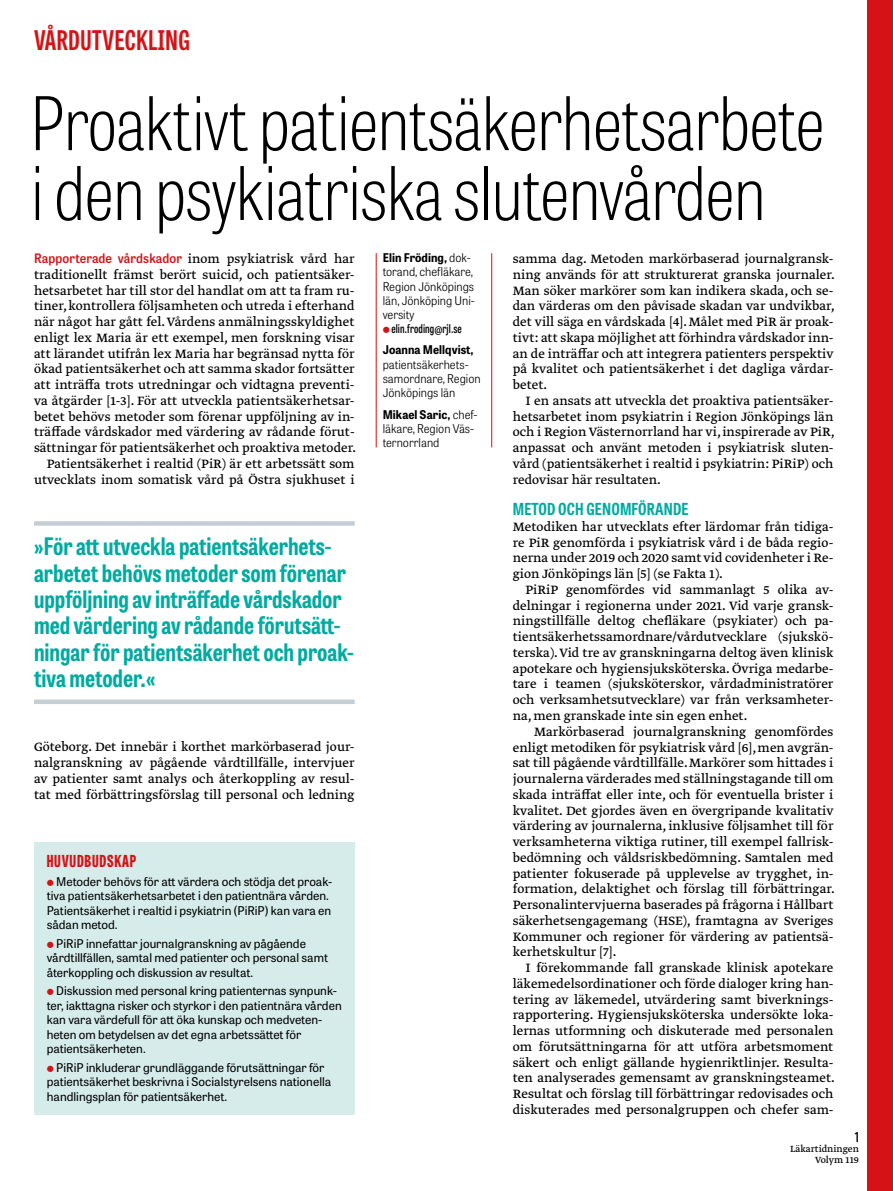
<style>
.page{position:relative;width:893px;height:1191px;background:#fff}
.page>*{position:absolute;margin:0;border:0;box-sizing:border-box;transform-origin:0 0}
.t1{font:100 73.5px/69.8px "Tablet Gothic Condensed";letter-spacing:-.005em;color:#000}
.t2{font:700 27px "Tablet Gothic Compressed";letter-spacing:.02em;color:#d51317}
.t3{font:700 24px/26.2px "Tablet Gothic Condensed";color:#00aba0}
.t4{font:700 16.5px "Tablet Gothic Condensed";letter-spacing:.01em;color:#00aba0}
.t5{font:800 16.5px "Tablet Gothic Compressed";letter-spacing:.045em;color:#d51317}
.t6{font:14.25px/15.8px "Greta Text Pro Regular Min";color:#000;text-align:justify}
.t7{font:600 13.5px "Tablet Gothic Condensed";color:#000}
.t8{font:600 13.05px "Tablet Gothic Narrow";letter-spacing:.01em;color:#d51317}
.t9{font:12px/14.4px "Tablet Gothic";color:#000}
.t10{font:300 12px/14.2px "Tablet Gothic Narrow";color:#000}
.t11{font:600 12px "Tablet Gothic Compressed";letter-spacing:.01em;color:#000}
.t12{font:700 12px "Tablet Gothic Narrow";letter-spacing:.005em;color:#000}
.t13{font:10.5px/10.5px "Greta Text Pro";color:#000;text-align:right}
.s1{font-weight:700}
.s2{font-family:"Greta Text Pro Regular Min";font-weight:400;font-size:14.25px;color:#000}
</style>
<div class="page">
<div style="left:867px;top:0;width:26px;height:1191px;background:#d51317"></div>
<hr style="left:376px;top:253px;width:1px;height:194px;background:#d51317">
<hr style="left:491px;top:253px;width:1px;height:194px;background:#d51317">
<div style="left:34px;top:842px;width:321px;height:272px;background:#d5eceb"></div>
<div style="left:34px;top:521px;width:321px;height:5px;background:#c4ced4"></div>
<div style="left:34px;top:699px;width:321px;height:5px;background:#c4ced4"></div>
<h2 class="t2" style="left:34px;top:22px;width:157px">VÅRDUTVECKLING</h2>
<h1 class="t1" style="left:31px;top:86px;width:795px">Proaktivt patientsäkerhetsarbete i den psykiatriska slutenvården</h1>
<p class="t10" style="left:383px;top:250px;width:94px"><span class="s1">Elin Fröding,</span> dok&shy;torand, chefläkare,<br>Region Jönköpings län, Jönköping Uni&shy;versity</p>
<p class="t11" style="left:391px;top:320px;width:72px">elin.froding@rjl.se</p>
<p class="t12" style="left:383px;top:341px;width:92px">Joanna Mellqvist,</p>
<p class="t10" style="left:383px;top:357px;width:100px">patientsäkerhets&shy;samordnare, Region<br>Jönköpings län</p>
<p class="t10" style="left:383px;top:407px;width:96px"><span class="s1">Mikael Saric,</span> chef&shy;läkare, Region Väs&shy;ternorrland</p>
<p class="t6" style="left:513px;top:251px;width:324px">samma dag. Metoden markörbaserad journalgransk&shy;ning används för att strukturerat granska journaler.<br>Man söker markörer som kan indikera skada, och se&shy;dan värderas om den påvisade skadan var undvikbar, det vill säga en vårdskada [4]. Målet med PiR är proak&shy;tivt: att skapa möjlighet att förhindra vårdskador inn&shy;an de inträffar och att integrera patienters perspektiv på kvalitet och patientsäkerhet i det dagliga vårdar&shy;betet.</p>
<p class="t6" style="left:513px;top:393px;width:324px;text-indent:13px">I en ansats att utveckla det proaktiva patientsäker&shy;hetsarbetet inom psykiatrin i Region Jönköpings län och i Region Västernorrland har vi, inspirerade av PiR, anpassat och använt metoden i psykiatrisk sluten&shy;vård (patientsäkerhet i realtid i psykiatrin: PiRiP) och redovisar här resultaten.</p>
<p class="t4" style="left:513px;top:498px;width:177px">METOD OCH GENOMFÖRANDE</p>
<p class="t6" style="left:513px;top:519px;width:322px">Metodiken har utvecklats efter lärdomar från tidiga&shy;re PiR genomförda i psykiatrisk vård i de båda regio&shy;nerna under 2019 och 2020 samt vid covidenheter i Re&shy;gion Jönköpings län [5] (se Fakta 1).</p>
<p class="t6" style="left:513px;top:582px;width:322px;text-indent:13px">PiRiP genomfördes vid sammanlagt 5 olika av&shy;delningar i regionerna under 2021. Vid varje gransk&shy;ningstillfälle deltog chefläkare (psykiater) och pa&shy;tientsäkerhetssamordnare/vårdutvecklare (sjukskö&shy;terska). Vid tre av granskningarna deltog även klinisk apotekare och hygiensjuksköterska. Övriga medarbe&shy;tare i teamen (sjuksköterskor, vårdadministratörer och verksamhetsutvecklare) var från verksamheter&shy;na, men granskade inte sin egen enhet.</p>
<p class="t6" style="left:513px;top:724px;width:324px;text-indent:21px">Markörbaserad journalgranskning genomfördes enligt metodiken för psykiatrisk vård [6], men avgrän&shy;sat till pågående vårdtillfälle. Markörer som hittades i journalerna värderades med ställningstagande till om skada inträffat eller inte, och för eventuella brister i kvalitet. Det gjordes även en övergripande kvalitativ värdering av journalerna, inklusive följsamhet till för verksamheterna viktiga rutiner, till exempel fallrisk&shy;bedömning och våldsriskbedömning. Samtalen med patienter fokuserade på upplevelse av trygghet, in&shy;formation, delaktighet och förslag till förbättringar.<br>Personalintervjuerna baserades på frågorna i Hållbart säkerhetsengagemang (HSE), framtagna av Sveriges Kommuner och regioner för värdering av patientsä&shy;kerhetskultur [7].</p>
<p class="t6" style="left:513px;top:960px;width:324px;text-indent:13px">I förekommande fall granskade klinisk apotekare läkemedelsordinationer och förde dialoger kring han&shy;tering av läkemedel, utvärdering samt biverknings&shy;rapportering. Hygiensjuksköterska undersökte loka&shy;lernas utformning och diskuterade med personalen om förutsättningarna för att utföra arbetsmoment säkert och enligt gällande hygienriktlinjer. Resulta&shy;ten analyserades gemensamt av granskningsteamet.<br>Resultat och förslag till förbättringar redovisades och diskuterades med personalgruppen och chefer sam-</p>
<p class="t8" style="left:34px;top:249px;width:322px">Rapporterade vårdskador <span class="s2">inom psykiatrisk vård har</span></p>
<p class="t6" style="left:34px;top:267px;width:324px;text-align:right">traditionellt främst berört suicid, och patientsäker&shy;hetsarbetet har till stor del handlat om att ta fram ru&shy;tiner, kontrollera följsamheten och utreda i efterhand när något har gått fel. Vårdens anmälningsskyldighet enligt lex Maria är ett exempel, men forskning visar att lärandet utifrån lex Maria har begränsad nytta för ökad patientsäkerhet och att samma skador fortsätter att inträffa trots utredningar och vidtagna preventi&shy;va åtgärder [1-3]. För att utveckla patientsäkerhetsar&shy;betet behövs metoder som förenar uppföljning av in&shy;träffade vårdskador med värdering av rådande förut&shy;sättningar för patientsäkerhet och proaktiva metoder.<br>Patientsäkerhet i realtid (PiR) är ett arbetssätt som utvecklats inom somatisk vård på Östra sjukhuset i</p>
<h3 class="t3" style="left:34px;top:533px;width:321px">»För att utveckla patientsäkerhets&shy;arbetet behövs metoder som förenar uppföljning av inträffade vårdskador med värdering av rådande förutsätt&shy;ningar för patientsäkerhet och proak&shy;tiva metoder.«</h3>
<p class="t6" style="left:34px;top:740px;width:322px">Göteborg. Det innebär i korthet markörbaserad jour&shy;nalgranskning av pågående vårdtillfälle, intervjuer av patienter samt analys och återkoppling av resul&shy;tat med förbättringsförslag till personal och ledning</p>
<p class="t5" style="left:47px;top:849px;width:91px">HUVUDBUDSKAP</p>
<p class="t9" style="left:47px;top:874px;width:287px;text-indent:10px">Metoder behövs för att värdera och stödja det proak&shy;tiva patientsäkerhetsarbetet i den patientnära vården.<br>Patientsäkerhet i realtid i psykiatrin (PiRiP) kan vara en sådan metod.</p>
<p class="t9" style="left:47px;top:936px;width:283px;text-indent:10px">PiRiP innefattar journalgranskning av pågående vårdtillfällen, samtal med patienter och personal samt återkoppling och diskussion av resultat.</p>
<p class="t9" style="left:47px;top:983px;width:296px;text-indent:10px">Diskussion med personal kring patienternas synpunk&shy;ter, iakttagna risker och styrkor i den patientnära vården kan vara värdefull för att öka kunskap och medveten&shy;heten om betydelsen av det egna arbetssättet för patientsäkerheten.</p>
<p class="t9" style="left:47px;top:1059px;width:286px;text-indent:10px">PiRiP inkluderar grundläggande förutsättningar för patientsäkerhet beskrivna i Socialstyrelsens nationella handlingsplan för patientsäkerhet.</p>
<p class="t7" style="left:855px;top:1127px;width:6px">1</p>
<p class="t13" style="left:790px;top:1144px;width:70px">Läkartidningen<br>Volym 119</p>
</div>
